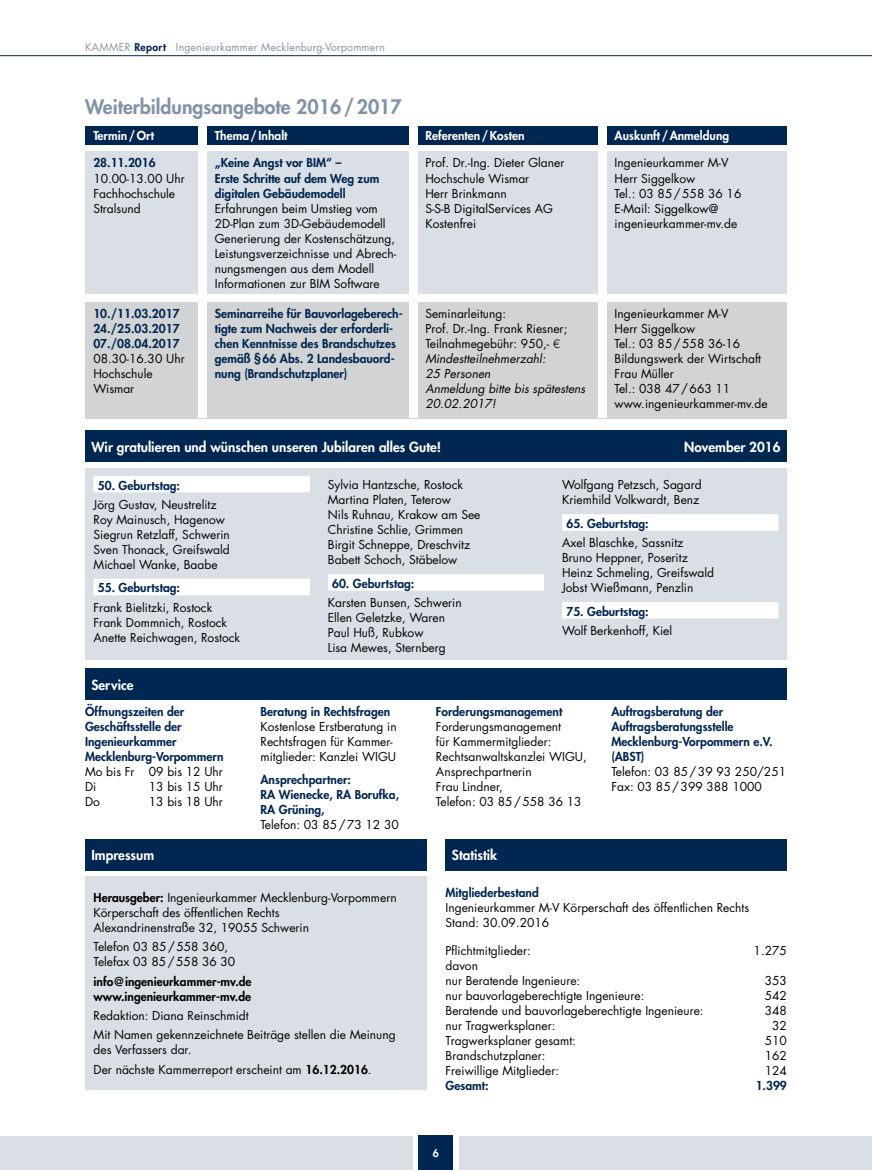
<style>
.page{position:relative;width:872px;height:1170px;background:#fff}
.page>*{position:absolute;margin:0;border:0;box-sizing:border-box;transform-origin:0 0}
.t1{font:800 19.5px "Futura";color:#8093a8}
.t2{font:800 13.5px "Futura";color:#fff}
.t3{font:12px/15px "Futura";color:#000}
.t4{font:800 12px/15px "Futura";color:#002652}
.t5{font:italic 12px/15px "Futura";color:#000}
.t6{font:800 12px "Futura";color:#fff}
.t7{font:800 12px/15px "Futura";color:#000}
.t8{font:10.5px "Futura";letter-spacing:.02em;color:#8093a8}
.t9{font:800 10.5px "Futura";color:#fff}
.s1{color:#939598}
.s2{font-weight:800;color:#002652}
.s3{font-style:normal}
.s4{font-family:"Helvetica Neue";font-weight:300;font-style:normal}
.s5{font-weight:800}
</style>
<div class="page">
<div style="left:0;top:1135px;width:412px;height:34px;background:#d9dfe5"></div>
<div style="left:419px;top:1135px;width:34px;height:34px;background:#002652"></div>
<hr style="left:0;top:55px;width:872px;height:1px;background:#002652">
<div style="left:459px;top:1135px;width:413px;height:34px;background:#d9dfe5"></div>
<div style="left:85px;top:302px;width:702px;height:116px;background:#d1d3d4"></div>
<div style="left:85px;top:152px;width:702px;height:142px;background:#d9dfe5"></div>
<div style="left:85px;top:126px;width:702px;height:19px;background:#002652"></div>
<div style="left:198px;top:126px;width:9px;height:292px;background:#fff"></div>
<div style="left:409px;top:126px;width:9px;height:292px;background:#fff"></div>
<div style="left:598px;top:126px;width:9px;height:292px;background:#fff"></div>
<div style="left:85px;top:876px;width:341px;height:213px;background:#d9dfe5"></div>
<div style="left:85px;top:838px;width:341px;height:32px;background:#002652"></div>
<div style="left:445px;top:838px;width:342px;height:32px;background:#002652"></div>
<div style="left:85px;top:668px;width:702px;height:32px;background:#002652"></div>
<div style="left:85px;top:468px;width:702px;height:191px;background:#d9dfe5"></div>
<div style="left:85px;top:430px;width:702px;height:32px;background:#002652"></div>
<div style="left:94px;top:476px;width:216px;height:16px;background:#fff"></div>
<div style="left:94px;top:578px;width:216px;height:17px;background:#fff"></div>
<div style="left:328px;top:574px;width:216px;height:16px;background:#fff"></div>
<div style="left:562px;top:514px;width:216px;height:16px;background:#fff"></div>
<div style="left:562px;top:602px;width:216px;height:16px;background:#fff"></div>
<p class="t8" style="left:85px;top:40px;width:301px"><span class="s1">KAMMER</span> <span class="s2">Report</span> Ingenieurkammer Mecklenburg-Vorpommern</p>
<h1 class="t1" style="left:85px;top:94px;width:318px">Weiterbildungsangebote 2016/2017</h1>
<p class="t6" style="left:215px;top:127px;width:74px">Thema/Inhalt</p>
<p class="t4" style="left:215px;top:155px;width:166px">„Keine Angst vor BIM“ –<br>Erste Schritte auf dem Weg zum digitalen Gebäudemodell</p>
<p class="t3" style="left:215px;top:200px;width:183px">Erfahrungen beim Umstieg vom<br>2D-Plan zum 3D-Gebäudemodell<br>Generierung der Kostenschätzung,<br>Leistungsverzeichnisse und Abrech&shy;nungsmengen aus dem Modell<br>Informationen zur BIM Software</p>
<p class="t4" style="left:215px;top:305px;width:189px">Seminarreihe für Bauvorlageberech&shy;tigte zum Nachweis der erforderli&shy;chen Kenntnisse des Brandschutzes gemäß §66 Abs. 2 Landesbauord&shy;nung (Brandschutzplaner)</p>
<p class="t6" style="left:93px;top:127px;width:62px">Termin/Ort</p>
<p class="t4" style="left:93px;top:155px;width:64px">28.11.2016</p>
<p class="t3" style="left:93px;top:170px;width:93px">10.00-13.00 Uhr<br>Fachhochschule<br>Stralsund</p>
<p class="t4" style="left:93px;top:305px;width:88px;text-align:justify">10./11.03.2017<br>24./25.03.2017<br>07./08.04.2017</p>
<p class="t3" style="left:93px;top:350px;width:93px">08.30-16.30 Uhr<br>Hochschule<br>Wismar</p>
<p class="t6" style="left:425px;top:127px;width:101px">Referenten/Kosten</p>
<p class="t3" style="left:425px;top:155px;width:141px">Prof. Dr.-Ing. Dieter Glaner<br>Hochschule Wismar<br>Herr Brinkmann<br>S-S-B DigitalServices AG<br>Kostenfrei</p>
<p class="t5" style="left:425px;top:305px;width:162px"><span class="s3">Seminarleitung:<br>Prof. Dr.-Ing. Frank Riesner;<br>Teilnahmegebühr: 950,-</span> <span class="s4">€<br></span>Mindestteilnehmerzahl:<br>25 Personen<br>Anmeldung bitte bis spätestens<br>20.02.2017!</p>
<p class="t6" style="left:614px;top:127px;width:116px">Auskunft/Anmeldung</p>
<p class="t3" style="left:614px;top:155px;width:128px">Ingenieurkammer M-V<br>Herr Siggelkow<br>Tel.: 03 85/558 36 16<br>E-Mail: Siggelkow@ ingenieurkammer-mv.de</p>
<p class="t3" style="left:614px;top:305px;width:155px">Ingenieurkammer M-V<br>Herr Siggelkow<br>Tel.: 03 85/558 36-16<br>Bildungswerk der Wirtschaft<br>Frau Müller<br>Tel.: 038 47/663 11 www.ingenieurkammer-mv.de</p>
<p class="t2" style="left:91px;top:437px;width:351px">Wir gratulieren und wünschen unseren Jubilaren alles Gute!</p>
<p class="t2" style="left:684px;top:437px;width:98px">November 2016</p>
<p class="t4" style="left:98px;top:477px;width:84px">50. Geburtstag:</p>
<p class="t3" style="left:94px;top:496px;width:138px">Jörg Gustav, Neustrelitz<br>Roy Mainusch, Hagenow<br>Siegrun Retzlaff, Schwerin<br>Sven Thonack, Greifswald<br>Michael Wanke, Baabe</p>
<p class="t4" style="left:98px;top:580px;width:84px">55. Geburtstag:</p>
<p class="t3" style="left:94px;top:599px;width:148px">Frank Bielitzki, Rostock<br>Frank Dommnich, Rostock<br>Anette Reichwagen, Rostock</p>
<p class="t3" style="left:562px;top:477px;width:141px">Wolfgang Petzsch, Sagard<br>Kriemhild Volkwardt, Benz</p>
<p class="t4" style="left:566px;top:515px;width:84px">65. Geburtstag:</p>
<p class="t3" style="left:562px;top:535px;width:153px">Axel Blaschke, Sassnitz<br>Bruno Heppner, Poseritz<br>Heinz Schmeling, Greifswald<br>Jobst Wießmann, Penzlin</p>
<p class="t4" style="left:566px;top:603px;width:84px">75. Geburtstag:</p>
<p class="t3" style="left:562px;top:622px;width:112px">Wolf Berkenhoff, Kiel</p>
<p class="t3" style="left:328px;top:477px;width:154px">Sylvia Hantzsche, Rostock<br>Martina Platen, Teterow<br>Nils Ruhnau, Krakow am See<br>Christine Schlie, Grimmen<br>Birgit Schneppe, Dreschvitz<br>Babett Schoch, Stäbelow</p>
<p class="t4" style="left:332px;top:575px;width:84px">60. Geburtstag:</p>
<p class="t3" style="left:328px;top:595px;width:135px">Karsten Bunsen, Schwerin<br>Ellen Geletzke, Waren<br>Paul Huß, Rubkow<br>Lisa Mewes, Sternberg</p>
<p class="t2" style="left:91px;top:675px;width:44px">Service</p>
<p class="t4" style="left:85px;top:703px;width:140px">Öffnungszeiten der<br>Geschäftsstelle der<br>Ingenieurkammer<br>Mecklenburg-Vorpommern</p>
<p class="t3" style="left:85px;top:763px;width:139px">Mo bis Fr 09 bis 12 Uhr<br>Di</p>
<p class="t3" style="left:149px;top:778px;width:76px">13 bis 15 Uhr</p>
<p class="t3" style="left:85px;top:793px;width:16px">Do</p>
<p class="t3" style="left:149px;top:793px;width:76px">13 bis 18 Uhr</p>
<p class="t2" style="left:91px;top:845px;width:64px">Impressum</p>
<p class="t4" style="left:260px;top:703px;width:131px">Beratung in Rechtsfragen</p>
<p class="t3" style="left:260px;top:718px;width:138px">Kostenlose Erstberatung in<br>Rechtsfragen für Kammer&shy;mitglieder: Kanzlei WIGU</p>
<p class="t4" style="left:260px;top:772px;width:140px">Ansprechpartner:<br>RA Wienecke, RA Borufka,<br>RA Grüning,</p>
<p class="t3" style="left:260px;top:817px;width:140px">Telefon: 03 85/73 12 30</p>
<p class="t3" style="left:94px;top:890px;width:305px"><span class="s5">Herausgeber:</span> Ingenieurkammer Mecklenburg-Vorpommern<br>Körperschaft des öffentlichen Rechts<br>Alexandrinenstraße 32, 19055 Schwerin</p>
<p class="t3" style="left:94px;top:939px;width:143px">Telefon 03 85/558 360,<br>Telefax 03 85/558 36 30</p>
<p class="t7" style="left:94px;top:973px;width:160px">info@ingenieurkammer-mv.de www.ingenieurkammer-mv.de</p>
<p class="t3" style="left:94px;top:1005px;width:304px;line-height:19.2px">Redaktion: Diana Reinschmidt<br>Mit Namen gekennzeichnete Beiträge stellen die Meinung</p>
<p class="t3" style="left:94px;top:1039px;width:279px;line-height:19.2px">des Verfassers dar.<br>Der nächste Kammerreport erscheint am <span class="s5">16.12.2016</span>.</p>
<p class="t4" style="left:436px;top:703px;width:128px">Forderungsmanagement</p>
<p class="t3" style="left:436px;top:718px;width:152px">Forderungsmanagement<br>für Kammermitglieder:<br>Rechtsanwaltskanzlei WIGU,<br>Ansprechpartnerin<br>Frau Lindner,<br>Telefon: 03 85/558 36 13</p>
<p class="t2" style="left:452px;top:845px;width:47px">Statistik</p>
<p class="t4" style="left:611px;top:703px;width:163px">Auftragsberatung der<br>Auftragsberatungsstelle<br>Mecklenburg-Vorpommern e.V. (ABST)</p>
<p class="t3" style="left:611px;top:763px;width:176px">Telefon: 03 85/39 93 250/251<br>Fax: 03 85/399 388 1000</p>
<p class="t4" style="left:445px;top:884px;width:95px">Mitgliederbestand</p>
<p class="t3" style="left:445px;top:899px;width:305px">Ingenieurkammer M-V Körperschaft des öffentlichen Rechts<br>Stand: 30.09.2016</p>
<p class="t3" style="left:445px;top:942px;width:87px">Pflichtmitglieder:</p>
<p class="t3" style="left:753px;top:942px;width:35px">1.275</p>
<p class="t3" style="left:445px;top:957px;width:136px">davon<br>nur Beratende Ingenieure:</p>
<p class="t3" style="left:764px;top:972px;width:24px">353</p>
<p class="t3" style="left:445px;top:987px;width:200px">nur bauvorlageberechtigte Ingenieure:</p>
<p class="t3" style="left:764px;top:987px;width:24px">542</p>
<p class="t3" style="left:445px;top:1002px;width:259px">Beratende und bauvorlageberechtigte Ingenieure:</p>
<p class="t3" style="left:764px;top:1002px;width:24px">348</p>
<p class="t3" style="left:445px;top:1017px;width:111px">nur Tragwerksplaner:</p>
<p class="t3" style="left:772px;top:1017px;width:16px">32</p>
<p class="t3" style="left:445px;top:1032px;width:132px">Tragwerksplaner gesamt:</p>
<p class="t3" style="left:764px;top:1032px;width:24px">510</p>
<p class="t3" style="left:445px;top:1047px;width:101px">Brandschutzplaner:</p>
<p class="t3" style="left:764px;top:1047px;width:24px">162</p>
<p class="t3" style="left:445px;top:1062px;width:115px">Freiwillige Mitglieder:</p>
<p class="t3" style="left:764px;top:1062px;width:24px">124</p>
<p class="t4" style="left:445px;top:1077px;width:44px">Gesamt:</p>
<p class="t4" style="left:755px;top:1077px;width:33px">1.399</p>
<p class="t9" style="left:433px;top:1145px;width:8px">6</p>
</div>
